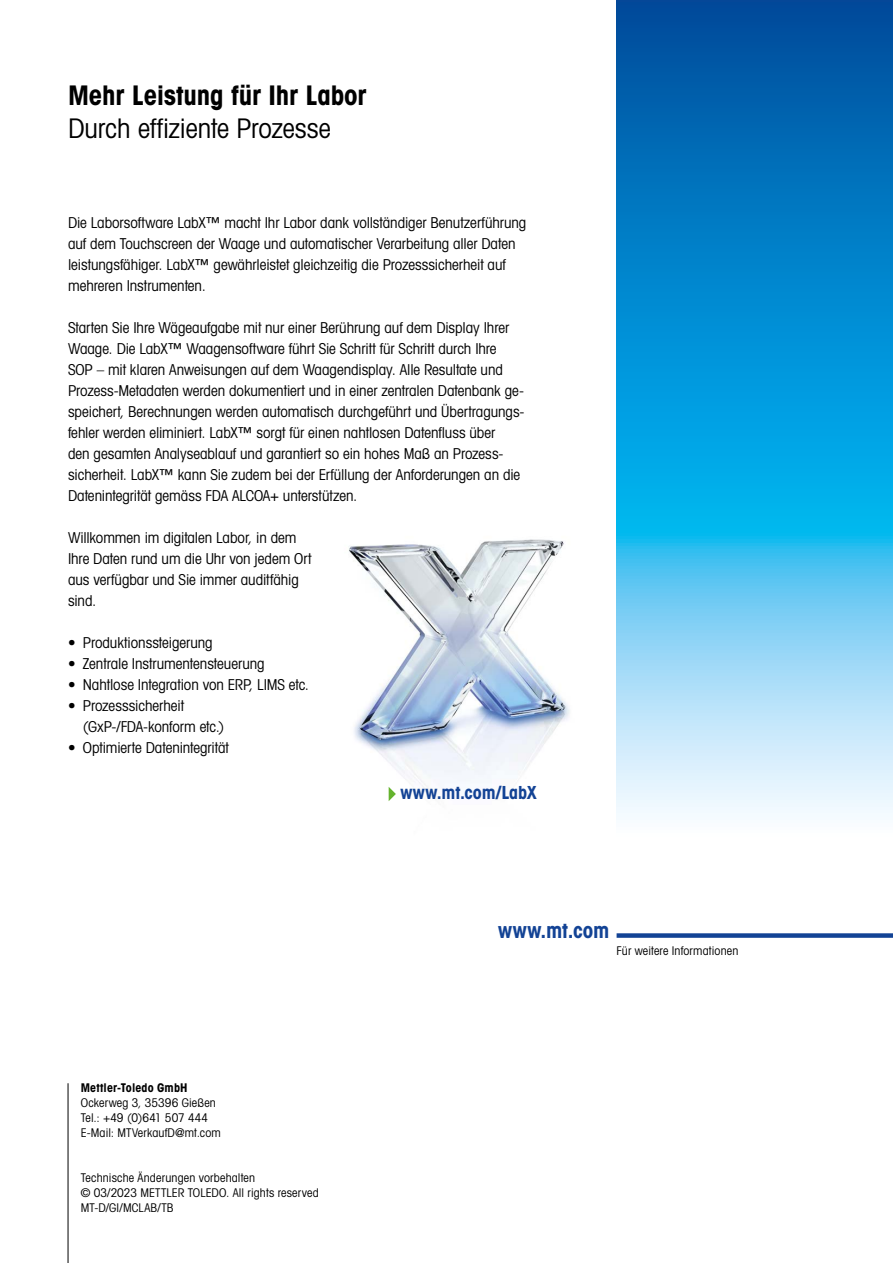
<style>
.page{position:relative;width:893px;height:1263px;background:#fff}
.page>*{position:absolute;margin:0;border:0;box-sizing:border-box;transform-origin:0 0}
.t1{font:27px "Avant Gardefor MT Bd";letter-spacing:-.005em;color:#000}
.t2{font:27px "Avant Gardefor MT Bk";letter-spacing:-.005em;color:#000}
.t3{font:21px "Avant Gardefor MT Bd";letter-spacing:.01em;color:#134395}
.t4{font:18px "Avant Gardefor MT Bd";letter-spacing:-.005em;color:#134395}
.t5{font:15px/21px "Avant Gardefor MT Bk";letter-spacing:-.005em;color:#000}
.t6{font:12px/15px "Avant Gardefor MT Bk";letter-spacing:.015em;color:#000}
.t7{font:12px "Avant Gardefor MT Bd";letter-spacing:.01em;color:#000}
</style>
<div class="page">
<img style="left:349px;top:539px;width:221px;height:262px">
<svg style="left:617px;top:0;width:276px;height:817px;background:#36a1d9"></svg>
<hr style="left:68px;top:1083px;width:1px;height:180px;background:#000">
<div style="left:617px;top:933px;width:276px;height:5px;background:#134395"></div>
<svg style="left:389px;top:787px;width:7px;height:14px"></svg>
<h1 class="t1" style="left:68px;top:78px;width:300px">Mehr Leistung für Ihr Labor</h1>
<h1 class="t2" style="left:68px;top:111px;width:264px">Durch effiziente Prozesse</h1>
<p class="t5" style="left:68px;top:211px;width:460px">Die Laborsoftware LabX™ macht Ihr Labor dank vollständiger Benutzerführung auf dem Touchscreen der Waage und automatischer Verarbeitung aller Daten leistungsfähiger. LabX™ gewährleistet gleichzeitig die Prozesssicherheit auf mehreren Instrumenten.</p>
<p class="t5" style="left:68px;top:316px;width:458px">Starten Sie Ihre Wägeaufgabe mit nur einer Berührung auf dem Display Ihrer Waage. Die LabX™ Waagensoftware führt Sie Schritt für Schritt durch Ihre SOP – mit klaren Anweisungen auf dem Waagendisplay. Alle Resultate und Prozess-Metadaten werden dokumentiert und in einer zentralen Datenbank ge&shy;speichert, Berechnungen werden automatisch durchgeführt und Übertragungs&shy;fehler werden eliminiert. LabX™ sorgt für einen nahtlosen Datenfluss über<br>den gesamten Analyseablauf und garantiert so ein hohes Maß an Prozess&shy;sicherheit. LabX™ kann Sie zudem bei der Erfüllung der Anforderungen an die Datenintegrität gemäss FDA ALCOA+ unterstützen.</p>
<p class="t5" style="left:68px;top:526px;width:245px">Willkommen im digitalen Labor, in dem<br>Ihre Daten rund um die Uhr von jedem Ort aus verfügbar und Sie immer auditfähig sind.</p>
<p class="t5" style="left:68px;top:631px;width:146px">• Produktionssteigerung</p>
<p class="t5" style="left:68px;top:652px;width:198px">• Zentrale Instrumentensteuerung</p>
<p class="t5" style="left:68px;top:673px;width:243px">• Nahtlose Integration von ERP, LIMS etc.</p>
<p class="t5" style="left:83px;top:694px;width:143px;text-indent:-15px">• Prozesssicherheit (GxP-/FDA-konform etc.)</p>
<p class="t5" style="left:68px;top:736px;width:162px">• Optimierte Datenintegrität</p>
<p class="t4" style="left:400px;top:781px;width:138px">www.mt.com/LabX</p>
<h2 class="t3" style="left:498px;top:917px;width:113px">www.mt.com</h2>
<p class="t6" style="left:617px;top:943px;width:123px">Für weitere Informationen</p>
<p class="t7" style="left:81px;top:1080px;width:108px">Mettler-Toledo GmbH</p>
<p class="t6" style="left:81px;top:1095px;width:142px">Ockerweg 3, 35396 Gießen<br>Tel.: +49 (0)641 507 444<br>E-Mail: MTVerkaufD@mt.com</p>
<p class="t6" style="left:81px;top:1170px;width:239px">Technische Änderungen vorbehalten<br>© 03/2023 METTLER TOLEDO. All rights reserved<br>MT-D/GI/MCLAB/TB</p>
</div>
